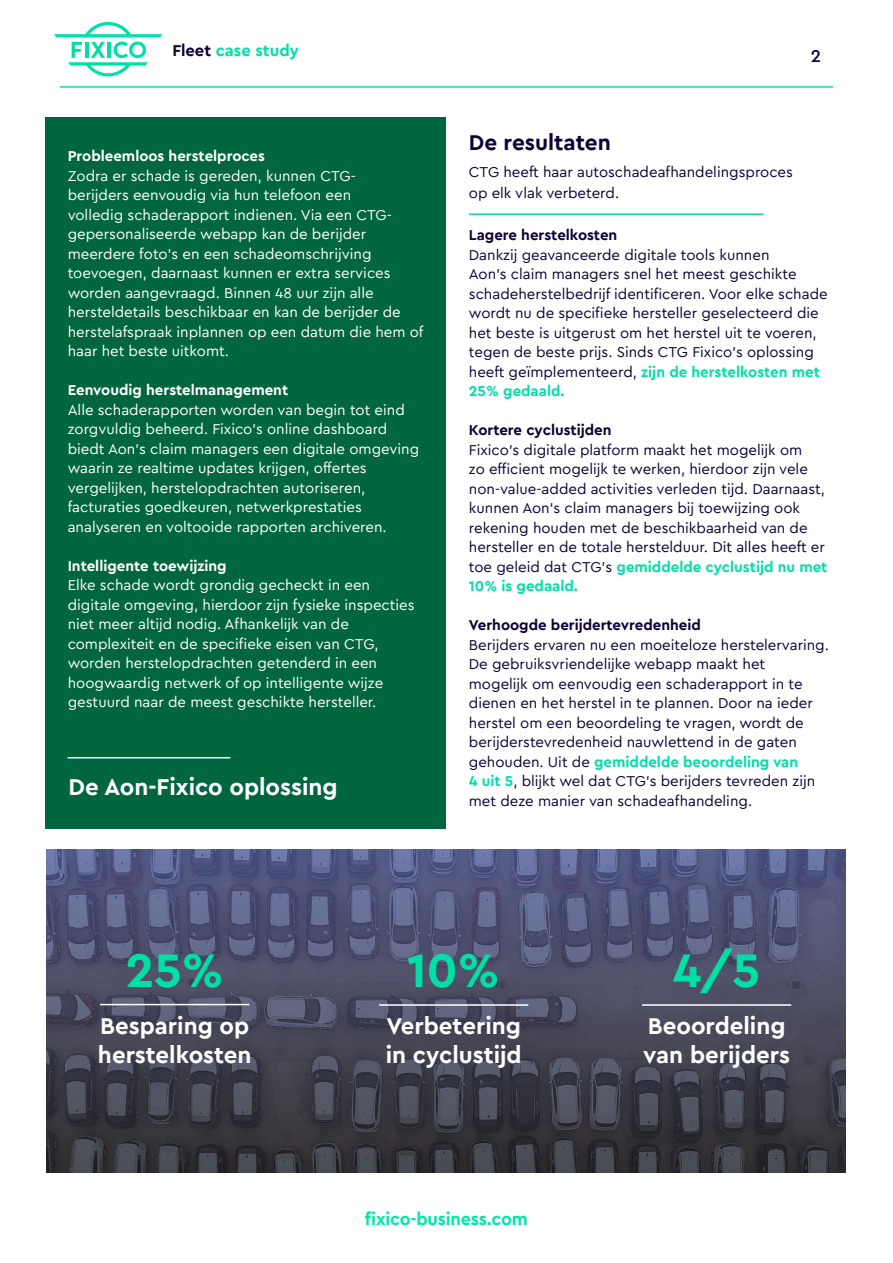
<style>
.page{position:relative;width:893px;height:1263px;background:#fff}
.page>*{position:absolute;margin:0;border:0;box-sizing:border-box;transform-origin:0 0}
.t1{font:700 49.5px "Cera Pro Fixico";color:#00dfa6}
.t2{font:700 24px/28.8px "Cera Pro Fixico";color:#fff}
.t3{font:700 22.5px "Cera Pro Fixico";color:#0e0035}
.t4{font:700 18px "Cera Pro Fixico";letter-spacing:-.01em;color:#00e8a6}
.t5{font:500 18px "Cera Pro Fixico";color:#0e0035}
.t6{font:700 16.5px "Cera Pro Fixico";color:#00dfa6}
.t7{font:15px/19.5px "Cera Pro Fixico";color:#0e0035}
.t8{font:15px/19.5px "Cera Pro Fixico";color:#fff}
.t9{font:700 15px "Cera Pro Fixico";color:#fff}
.t10{font:700 15px "Cera Pro Fixico";color:#0e0035}
.s1{color:#0e0035}
.s2{font-weight:700;color:#00dfa6}
</style>
<div class="page">
<hr style="left:60px;top:86px;width:773px;height:2px;background:#00dfa6">
<svg style="left:54px;top:22px;width:108px;height:54px"></svg>
<div style="left:46px;top:117px;width:400px;height:711px;background:#00663e"></div>
<hr style="left:469px;top:213px;width:295px;height:2px;background:#00dfa6">
<svg style="left:46px;top:849px;width:799px;height:323px;background:#484a61"></svg>
<hr style="left:100px;top:1004px;width:149px;height:1px;background:#fff">
<hr style="left:379px;top:1004px;width:149px;height:2px;background:#fff">
<hr style="left:642px;top:1004px;width:149px;height:2px;background:#fff">
<hr style="left:68px;top:757px;width:162px;height:1px;background:#fff">
<p class="t6" style="left:172px;top:39px;width:128px"><span class="s1">Fleet</span> case study</p>
<p class="t9" style="left:68px;top:146px;width:199px">Probleemloos herstelproces</p>
<p class="t8" style="left:68px;top:165px;width:357px">Zodra er schade is gereden, kunnen CTG-<br>berijders eenvoudig via hun telefoon een<br>volledig schaderapport indienen. Via een CTG&shy;gepersonaliseerde webapp kan de berijder meerdere foto’s en een schadeomschrijving toevoegen, daarnaast kunnen er extra services worden aangevraagd. Binnen 48 uur zijn alle hersteldetails beschikbaar en kan de berijder de herstelafspraak inplannen op een datum die hem of haar het beste uitkomt.</p>
<p class="t9" style="left:68px;top:380px;width:222px">Eenvoudig herstelmanagement</p>
<p class="t8" style="left:68px;top:399px;width:353px">Alle schaderapporten worden van begin tot eind zorgvuldig beheerd. Fixico’s online dashboard biedt Aon’s claim managers een digitale omgeving waarin ze realtime updates krijgen, offertes vergelijken, herstelopdrachten autoriseren, facturaties goedkeuren, netwerkprestaties analyseren en voltooide rapporten archiveren.</p>
<p class="t9" style="left:68px;top:556px;width:160px">Intelligente toewijzing</p>
<p class="t8" style="left:68px;top:575px;width:348px">Elke schade wordt grondig gecheckt in een digitale omgeving, hierdoor zijn fysieke inspecties niet meer altijd nodig. Afhankelijk van de complexiteit en de specifieke eisen van CTG, worden herstelopdrachten getenderd in een hoogwaardig netwerk of op intelligente wijze gestuurd naar de meest geschikte hersteller.</p>
<h2 class="t2" style="left:69px;top:772px;width:271px">De Aon-Fixico oplossing</h2>
<p class="t5" style="left:811px;top:44px;width:12px">2</p>
<h3 class="t3" style="left:469px;top:127px;width:143px">De resultaten</h3>
<p class="t7" style="left:469px;top:161px;width:326px;line-height:21px">CTG heeft haar autoschadeafhandelingsproces op elk vlak verbeterd.</p>
<p class="t10" style="left:469px;top:225px;width:150px">Lagere herstelkosten</p>
<p class="t7" style="left:469px;top:244px;width:360px">Dankzij geavanceerde digitale tools kunnen<br>Aon’s claim managers snel het meest geschikte schadeherstelbedrijf identificeren. Voor elke schade wordt nu de specifieke hersteller geselecteerd die het beste is uitgerust om het herstel uit te voeren, tegen de beste prijs. Sinds CTG Fixico’s oplossing heeft geïmplementeerd, <span class="s2">zijn de herstelkosten met 25% gedaald.</span></p>
<p class="t10" style="left:469px;top:420px;width:144px">Kortere cyclustijden</p>
<p class="t7" style="left:469px;top:439px;width:360px">Fixico’s digitale platform maakt het mogelijk om<br>zo efficient mogelijk te werken, hierdoor zijn vele non-value-added activities verleden tijd. Daarnaast, kunnen Aon’s claim managers bij toewijzing ook rekening houden met de beschikbaarheid van de hersteller en de totale herstelduur. Dit alles heeft er toe geleid dat CTG’s <span class="s2">gemiddelde cyclustijd nu met 10% is gedaald.</span></p>
<p class="t10" style="left:469px;top:615px;width:234px">Verhoogde berijdertevredenheid</p>
<p class="t7" style="left:469px;top:634px;width:362px">Berijders ervaren nu een moeiteloze herstelervaring.<br>De gebruiksvriendelijke webapp maakt het<br>mogelijk om eenvoudig een schaderapport in te dienen en het herstel in te plannen. Door na ieder herstel om een beoordeling te vragen, wordt de berijderstevredenheid nauwlettend in de gaten gehouden. Uit de <span class="s2">gemiddelde beoordeling van<br>4 uit 5</span>, blijkt wel dat CTG’s berijders tevreden zijn met deze manier van schadeafhandeling.</p>
<h1 class="t1" style="left:126px;top:938px;width:100px">25%</h1>
<h2 class="t2" style="left:98px;top:1011px;width:155px">Besparing op herstelkosten</h2>
<h1 class="t1" style="left:407px;top:938px;width:94px">10%</h1>
<h2 class="t2" style="left:386px;top:1011px;width:137px">Verbetering in cyclustijd</h2>
<p class="t4" style="left:365px;top:1207px;width:165px">fixico-business.com</p>
<h1 class="t1" style="left:673px;top:938px;width:89px">4/5</h1>
<h2 class="t2" style="left:643px;top:1011px;width:148px">Beoordeling van berijders</h2>
</div>
